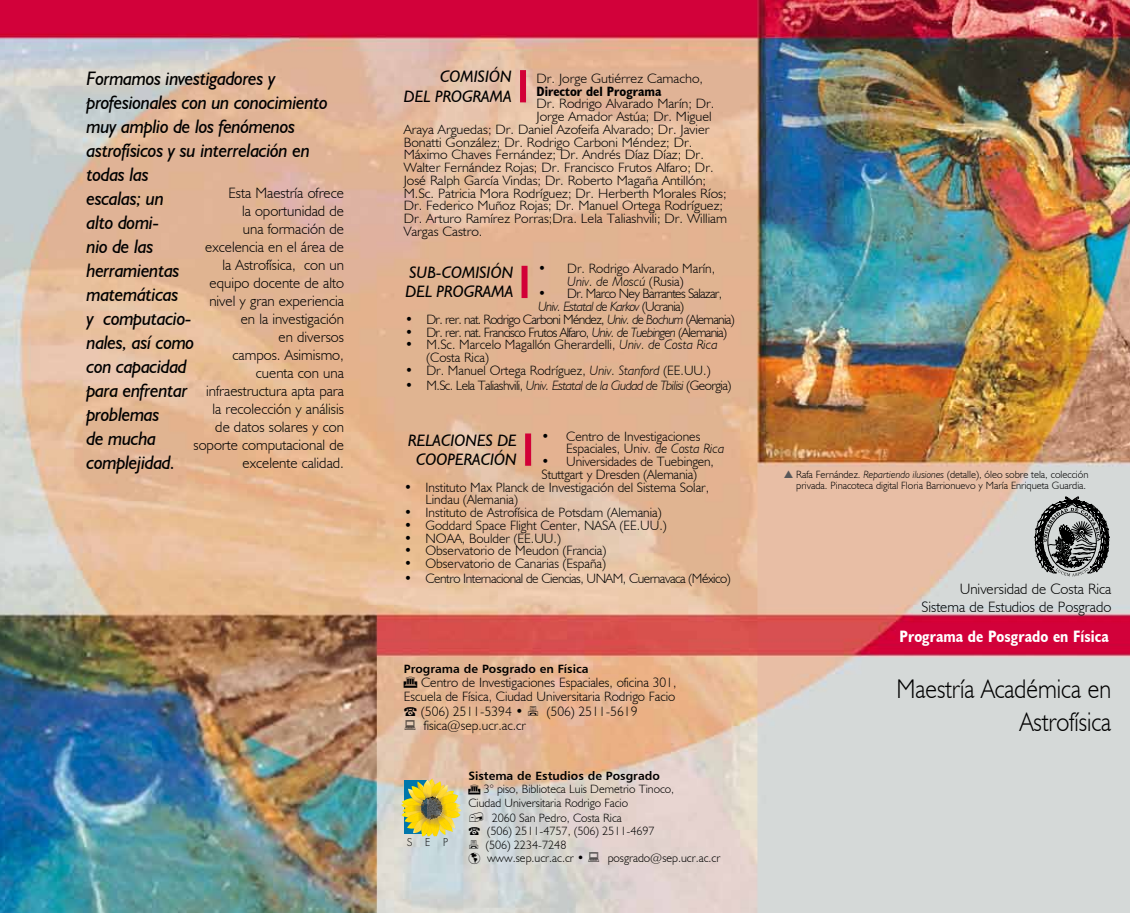
<style>
.page{position:relative;width:1130px;height:913px;background:#fff}
.page>*{position:absolute;margin:0;border:0;box-sizing:border-box;transform-origin:0 0}
.t1{font:300 27px/33px "Humanist 521 BT";color:#000;text-align:right;scale:.9 1}
.t2{font:italic 19.5px/24px "Humanist 521 BT";letter-spacing:-.025em;color:#000}
.t3{font:italic 16.5px/19.5px "Humanist 521 BT";color:#000;text-align:center}
.t4{font:700 condensed 16.5px "Humanist 521 BT";color:#fff}
.t5{font:300 15px/18px "Humanist 521 BT";color:#000;text-align:right}
.t6{font:300 13.5px/12.8px "Humanist 521 BT";color:#000}
.t7{font:300 13.5px "Humanist 521 BT";color:#000;scale:1.05 1}
.t8{font:300 13.5px/12.8px "Humanist 521 BT";letter-spacing:-.05em;color:#000}
.t9{font:300 13.5px "Humanist 521 BT";letter-spacing:-.04em;color:#000}
.t10{font:300 13.5px "Humanist 521 BT";letter-spacing:-.035em;color:#000}
.t11{font:700 condensed 13.5px "Humanist 521 BT";color:#000;scale:1.05 1}
.t12{font:300 12px/13.5px "Humanist 521 BT";color:#000}
.t13{font:12px "Humanist 777 BT Bold B";color:#000}
.t14{font:300 10.5px/10.5px "Humanist 521 BT";color:#000}
.t15{font:300 10.5px "Futura";color:#000}
.s1{font-style:italic}
</style>
<div class="page">
<img style="left:0;top:0;width:1130px;height:912px">
<svg style="left:1034px;top:496px;width:75px;height:80px;background:#777a79"></svg>
<img style="left:401px;top:778px;width:60px;height:58px">
<div style="left:525px;top:433px;width:6px;height:32px;background:#d20037"></div>
<div style="left:521px;top:266px;width:6px;height:32px;background:#d20037"></div>
<div style="left:520px;top:70px;width:6px;height:32px;background:#d20037"></div>
<svg style="left:468px;top:784px;width:12px;height:10px"></svg>
<svg style="left:470px;top:811px;width:13px;height:10px"></svg>
<svg style="left:469px;top:827px;width:11px;height:21px"></svg>
<svg style="left:589px;top:852px;width:10px;height:10px"></svg>
<svg style="left:784px;top:470px;width:9px;height:8px"></svg>
<svg style="left:404px;top:676px;width:13px;height:12px"></svg>
<svg style="left:528px;top:705px;width:10px;height:10px"></svg>
<svg style="left:404px;top:706px;width:13px;height:23px"></svg>
<p class="t2" style="left:87px;top:66px;width:243px">For-ma-mos in-ves-ti-ga-do-res y profesionales con un co-no-ci-mien-to muy am-plio de los fe-nó-me-nos as-tro-fí-si-cos y su in-te-rre-la-ción en to-das las<br>es-ca-las; un<br>al-to do-mi-<br>nio de las<br>he-rra-mien-tas<br>ma-te-má-ti-cas<br>y com-pu-ta-cio-<br>nales, así como<br>con ca-pa-ci-dad<br>para en-fren-tar<br>pro-ble-mas<br>de mucha<br>com-ple-ji-dad.</p>
<p class="t5" style="left:194px;top:183px;width:152px">Esta Maestría ofrece<br>la oportunidad de<br>una formación de excelencia en el área de la Astrofísica, con un equipo docente de alto nivel y gran experiencia en la investigación<br>en diversos<br>campos. Asimismo, cuenta con una infraestructura apta para<br>la recolección y análisis<br>de datos solares y con soporte computacional de excelente calidad.</p>
<p class="t3" style="left:404px;top:66px;width:109px;text-align:right">COMISIÓN<br>DEL PROGRAMA</p>
<p class="t7" style="left:536px;top:70px;width:160px">Dr. Jorge Gutiérrez Camacho,</p>
<p class="t11" style="left:536px;top:83px;width:121px">Director del Programa</p>
<p class="t7" style="left:536px;top:95px;width:171px">Dr. Rodrigo Alvarado Marín; Dr.</p>
<p class="t7" style="left:536px;top:108px;width:168px">Jorge Amador Astúa; Dr. Miguel</p>
<p class="t7" style="left:404px;top:121px;width:293px">Araya Arguedas; Dr. Daniel Azofeifa Alvarado; Dr. Javier</p>
<p class="t7" style="left:404px;top:134px;width:276px">Bonatti González; Dr. Rodrigo Carboni Méndez; Dr.</p>
<p class="t7" style="left:404px;top:146px;width:287px">Máximo Chaves Fernández; Dr. Andrés Díaz Díaz; Dr.</p>
<p class="t7" style="left:404px;top:159px;width:297px">Walter Fernández Rojas; Dr. Francisco Frutos Alfaro; Dr.</p>
<p class="t7" style="left:404px;top:172px;width:290px">José Ralph García Vindas; Dr. Roberto Magaña Antillón;</p>
<p class="t7" style="left:404px;top:185px;width:309px">M.Sc. Patricia Mora Rodríguez; Dr. Herberth Morales Ríos;</p>
<p class="t7" style="left:404px;top:197px;width:306px">Dr. Federico Muñoz Rojas; Dr. Manuel Ortega Rodríguez;</p>
<p class="t7" style="left:404px;top:210px;width:309px">Dr. Arturo Ramírez Porras;Dra. Lela Taliashvili; Dr. William</p>
<p class="t7" style="left:404px;top:223px;width:77px">Vargas Castro.</p>
<p class="t3" style="left:405px;top:262px;width:109px;text-align:left">SUB-COMISIÓN<br>DEL PROGRAMA</p>
<p class="t6" style="left:538px;top:261px;width:179px;text-align:center">• Dr. Rodrigo Alvarado Marín,<br><span class="s1">Univ. de Moscú</span> (Rusia)</p>
<p class="t8" style="left:538px;top:287px;width:186px">• Dr. Marco Ney Barrantes Salazar,<br><span class="s1">Univ. Estatal de Karkov</span> (Ucrania)</p>
<p class="t8" style="left:405px;top:312px;width:331px">• Dr. rer. nat. Rodrigo Carboni Méndez, <span class="s1">Univ. de Bochum</span> (Alemania)</p>
<p class="t8" style="left:405px;top:325px;width:323px">• Dr. rer. nat. Francisco Frutos Alfaro, <span class="s1">Univ. de Tuebingen</span> (Alemania)</p>
<p class="t6" style="left:426px;top:338px;width:293px;text-indent:-21px">• M.Sc. Marcelo Magallón Gherardelli, <span class="s1">Univ. de Costa Rica </span>(Costa Rica)</p>
<p class="t6" style="left:405px;top:363px;width:307px">• Dr. Manuel Ortega Rodríguez, <span class="s1">Univ. Stanford</span> (EE.UU.)</p>
<p class="t9" style="left:405px;top:377px;width:327px">• M.Sc. Lela Taliashvili, <span class="s1">Univ. Estatal de la Ciudad de Tbilisi</span> (Georgia)</p>
<p class="t6" style="left:566px;top:429px;width:160px;text-indent:-25px">• Centro de Investigaciones<br>Espaciales, Univ<span class="s1">. de Costa Rica</span></p>
<p class="t6" style="left:542px;top:454px;width:174px">• Universidades de Tuebingen,<br>Stuttgart y Dresden (Alemania)</p>
<p class="t6" style="left:425px;top:480px;width:285px;text-indent:-21px">• Instituto Max Planck de Investigación del Sistema Solar,<br>Lindau (Alemania)</p>
<p class="t6" style="left:404px;top:505px;width:259px">• Instituto de Astrofísica de Potsdam (Alemania)</p>
<p class="t6" style="left:404px;top:518px;width:264px">• Goddard Space Flight Center, NASA (EE.UU.)</p>
<p class="t6" style="left:404px;top:531px;width:158px">• NOAA, Boulder (EE.UU.)</p>
<p class="t6" style="left:404px;top:544px;width:203px">• Observatorio de Meudon (Francia)</p>
<p class="t6" style="left:404px;top:556px;width:203px">• Observatorio de Canarias (España)</p>
<p class="t10" style="left:404px;top:570px;width:328px">• Centro Internacional de Ciencias, UNAM, Cuernavaca (México)</p>
<p class="t3" style="left:408px;top:430px;width:110px">RELACIONES DE<br>COOPERACIÓN</p>
<p class="t13" style="left:404px;top:661px;width:186px">Programa de Posgrado en Física</p>
<p class="t6" style="left:421px;top:675px;width:257px">Centro de Investigaciones Espaciales, oficina 301,</p>
<p class="t6" style="left:404px;top:690px;width:273px">Escuela de Física, Ciudad Universitaria Rodrigo Facio</p>
<p class="t6" style="left:421px;top:704px;width:104px">(506) 2511-5394 •</p>
<p class="t6" style="left:547px;top:704px;width:92px">(506) 2511-5619</p>
<p class="t6" style="left:424px;top:718px;width:104px">fisica@sep.ucr.ac.cr</p>
<p class="t15" style="left:407px;top:835px;width:43px">SEP</p>
<p class="t13" style="left:468px;top:768px;width:193px">Sistema de Estudios de Posgrado</p>
<p class="t12" style="left:468px;top:782px;width:207px;text-indent:15px">3° piso, Biblioteca Luis Demetrio Tinoco,<br>Ciudad Universitaria Rodrigo Facio</p>
<p class="t12" style="left:486px;top:810px;width:170px;text-indent:6px">2060 San Pedro, Costa Rica<br>(506) 2511-4757, (506) 2511-4697 (506) 2234-7248</p>
<p class="t12" style="left:468px;top:851px;width:117px">☑ www.sep.ucr.ac.cr •</p>
<p class="t12" style="left:608px;top:851px;width:114px">posgrado@sep.ucr.ac.cr</p>
<p class="t14" style="left:796px;top:469px;width:294px">Rafa Fernández. <span class="s1">Repartiendo ilusiones</span> (detalle), óleo sobre tela, colección privada. Pinacoteca digital Floria Barrionuevo y María Enriqueta Guardia.</p>
<p class="t5" style="left:922px;top:579px;width:191px">Universidad de Costa Rica<br>Sistema de Estudios de Posgrado</p>
<p class="t4" style="left:900px;top:625px;width:211px">Programa de Posgrado en Física</p>
<h1 class="t1" style="left:896px;top:671px;width:240px">Maestría Académica en<br>Astrofísica</h1>
</div>
